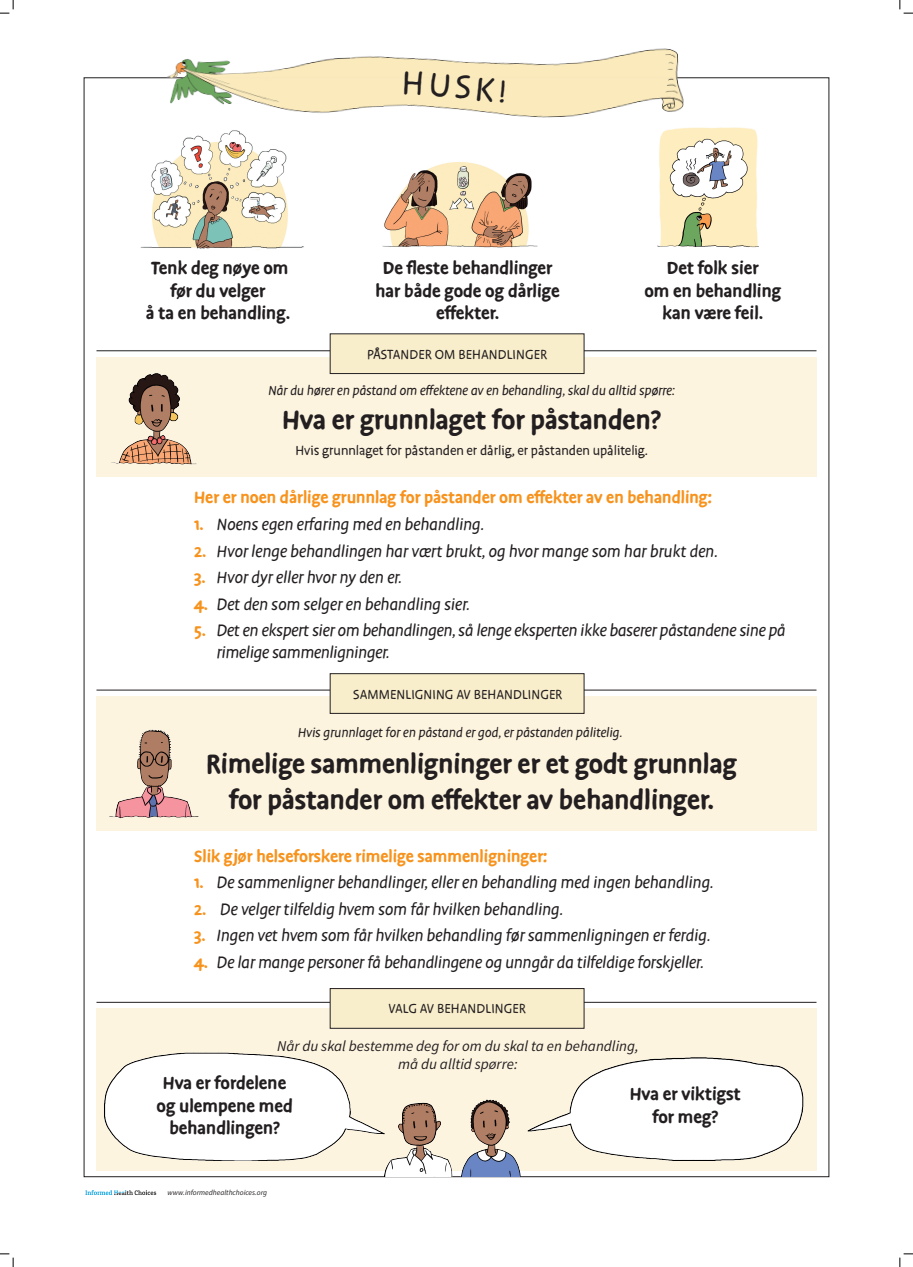
<style>
.page{position:relative;width:913px;height:1267px;background:#fff}
.page>*{position:absolute;margin:0;border:0;box-sizing:border-box;transform-origin:0 0}
.t1{font:700 30px/36px "Duper OT";color:#231f20;text-align:center}
.t2{font:700 19.94px/22.5px "Duper OT";color:#231f20;text-align:center}
.t3{font:italic 18.75px/21.9px "Duper OT";color:#231f20}
.t4{font:700 18.75px "Duper OT";color:#f7931d}
.t5{font:15px "Duper OT";color:#231f20}
.t6{font:italic 15px "Duper OT";color:#231f20}
.t7{font:italic 15px/18.8px "Source Sans Pro";color:#231f20;text-align:center}
.t8{font:italic 7.5px "Source Sans Pro";color:#231f20}
.s1{font-weight:700;font-style:normal;color:#f7931d}
</style>
<div class="page">
<div style="left:96px;top:357px;width:720px;height:119px;background:#fdf4e0"></div>
<div style="left:96px;top:696px;width:720px;height:134px;background:#fdf4e0"></div>
<div style="left:96px;top:1008px;width:720px;height:162px;background:#fdf4e0"></div>
<img style="left:161px;top:48px;width:527px;height:70px">
<img style="left:140px;top:130px;width:164px;height:120px">
<img style="left:382px;top:162px;width:156px;height:86px">
<img style="left:657px;top:127px;width:101px;height:121px">
<img style="left:104px;top:1052px;width:276px;height:108px">
<img style="left:527px;top:1057px;width:277px;height:104px">
<img style="left:380px;top:1099px;width:145px;height:77px">
<img style="left:111px;top:373px;width:86px;height:92px">
<img style="left:109px;top:729px;width:90px;height:90px">
<svg style="left:85px;top:1190px;width:71px;height:5px"></svg>
<hr style="left:96px;top:350px;width:720px;height:1px;background:#231f20">
<div style="left:330px;top:334px;width:253px;height:39px;background:#f9eecc"></div>
<div style="left:330px;top:333px;width:254px;height:41px;border:1px solid #231f20"></div>
<hr style="left:96px;top:689px;width:720px;height:1px;background:#231f20">
<div style="left:330px;top:673px;width:253px;height:40px;background:#f9eecc"></div>
<div style="left:330px;top:673px;width:254px;height:40px;border:1px solid #231f20"></div>
<hr style="left:96px;top:1002px;width:720px;height:1px;background:#231f20">
<div style="left:330px;top:988px;width:253px;height:40px;background:#f9eecc"></div>
<div style="left:330px;top:988px;width:254px;height:40px;border:1px solid #231f20"></div>
<svg style="left:0;top:0;width:14px;height:14px"></svg>
<svg style="left:0;top:1253px;width:14px;height:13px"></svg>
<svg style="left:899px;top:0;width:13px;height:14px"></svg>
<svg style="left:899px;top:1253px;width:13px;height:13px"></svg>
<svg style="left:404px;top:70px;width:18px;height:25px"></svg>
<svg style="left:430px;top:73px;width:19px;height:24px"></svg>
<svg style="left:455px;top:74px;width:50px;height:29px"></svg>
<p class="t2" style="left:146px;top:258px;width:146px">Tenk deg nøye om før du velger<br>å ta en behandling.</p>
<p class="t2" style="left:375px;top:258px;width:185px">De fleste behandlinger har både gode og dårlige effekter.</p>
<p class="t2" style="left:644px;top:258px;width:138px">Det folk sier<br>om en behandling kan være feil.</p>
<p class="t5" style="left:367px;top:347px;width:181px">PÅSTANDER OM BEHANDLINGER</p>
<p class="t6" style="left:268px;top:382px;width:408px">Når du hører en påstand om effektene av en behandling, skal du alltid spørre:</p>
<h1 class="t1" style="left:282px;top:403px;width:380px">Hva er grunnlaget for påstanden?</h1>
<p class="t5" style="left:295px;top:443px;width:354px">Hvis grunnlaget for påstanden er dårlig, er påstanden upålitelig.</p>
<p class="t4" style="left:194px;top:487px;width:519px">Her er noen dårlige grunnlag for påstander om effekter av en behandling:</p>
<p class="t3" style="left:194px;top:514px;width:291px"><span class="s1">1.</span> Noens egen erfaring med en behandling.</p>
<p class="t3" style="left:194px;top:541px;width:525px"><span class="s1">2.</span> Hvor lenge behandlingen har vært brukt, og hvor mange som har brukt den.</p>
<p class="t3" style="left:194px;top:567px;width:209px"><span class="s1">3.</span> Hvor dyr eller hvor ny den er.</p>
<p class="t3" style="left:194px;top:594px;width:277px"><span class="s1">4.</span> Det den som selger en behandling sier.</p>
<p class="t3" style="left:216px;top:620px;width:570px;text-indent:-22px"><span class="s1">5.</span> Det en ekspert sier om behandlingen, så lenge eksperten ikke baserer påstandene sine på rimelige sammenligninger.</p>
<p class="t5" style="left:353px;top:687px;width:211px">SAMMENLIGNING AV BEHANDLINGER</p>
<p class="t6" style="left:297px;top:724px;width:326px">Hvis grunnlaget for en påstand er god, er påstanden pålitelig.</p>
<h1 class="t1" style="left:206px;top:747px;width:532px">Rimelige sammenligninger er et godt grunnlag for påstander om effekter av behandlinger.</h1>
<p class="t4" style="left:194px;top:845px;width:354px">Slik gjør helseforskere rimelige sammenligninger:</p>
<p class="t3" style="left:194px;top:872px;width:521px"><span class="s1">1.</span> De sammenligner behandlinger, eller en behandling med ingen behandling.</p>
<p class="t3" style="left:194px;top:899px;width:370px"><span class="s1">2.</span> De velger tilfeldig hvem som får hvilken behandling.</p>
<p class="t3" style="left:194px;top:925px;width:517px"><span class="s1">3.</span> Ingen vet hvem som får hvilken behandling før sammenligningen er ferdig.</p>
<p class="t3" style="left:194px;top:952px;width:511px"><span class="s1">4.</span> De lar mange personer få behandlingene og unngår da tilfeldige forskjeller.</p>
<p class="t5" style="left:388px;top:1000px;width:139px">VALG AV BEHANDLINGER</p>
<p class="t7" style="left:277px;top:1036px;width:363px">Når du skal bestemme deg for om du skal ta en behandling, må du alltid spørre:</p>
<p class="t2" style="left:156px;top:1072px;width:138px">Hva er fordelene og ulempene med behandlingen?</p>
<p class="t8" style="left:167px;top:1187px;width:101px">www.informedhealthchoices.org</p>
<p class="t2" style="left:629px;top:1083px;width:113px">Hva er viktigst for meg?</p>
</div>
